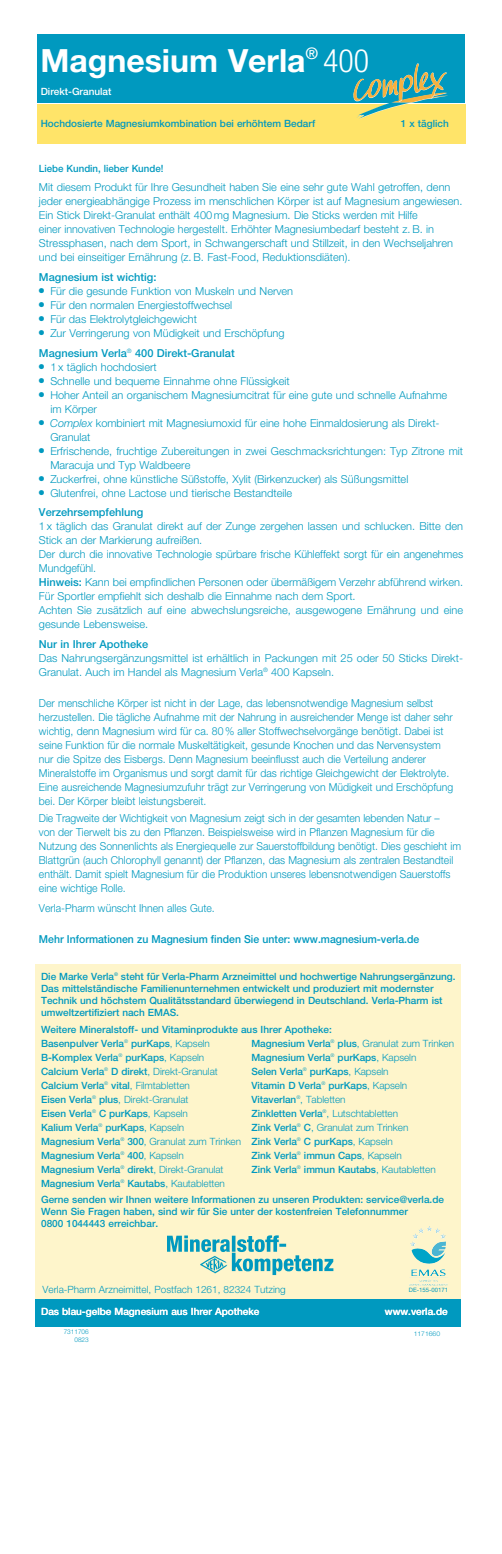
<style>
.page{position:relative;width:502px;height:1554px;background:#fff}
.page>*{position:absolute;margin:0;border:0;box-sizing:border-box;transform-origin:0 0}
.t1{font:700 32px "Helvetica Neue LT Pro";color:#fff}
.t2{font:300 11px/14px "Helvetica Neue LT Pro";color:#0099bf}
.t3{font:300 11px/14px "Helvetica Neue LT Pro";color:#0099bf;scale:.95 1}
.t4{font:500 11px "Helvetica Neue LT Pro";color:#0099bf;scale:.95 1}
.t5{font:500 11px "Helvetica Neue LT Pro";color:#0099bf}
.t6{font:500 10px/14px "Helvetica Neue LT Pro";letter-spacing:-.005em;color:#0099bf}
.t7{font:500 10px "Helvetica Neue LT Pro";color:#fff}
.t8{font:300 10px "Helvetica Neue LT Pro";color:#0099bf}
.t9{font:300 6.5px/7.7px "Helvetica Neue LT Pro";color:#0099bf;text-align:right}
.t10{font:300 6.5px "Helvetica Neue LT Pro";color:#0099bf;scale:1.05 1}
.t11{font:6px "Helvetica Neue LT Pro";color:#0099bf}
.s1{font-weight:300;font-stretch:condensed}
.s2{font-weight:500}
.s3{font-style:italic}
.s4{font-weight:300}
</style>
<div class="page">
<div style="left:37px;top:105px;width:428px;height:39px;background:#ffe469"></div>
<div style="left:37px;top:34px;width:427px;height:68px;background:#0099bf"></div>
<div style="left:35px;top:964px;width:426px;height:336px;background:#fef5cb"></div>
<div style="left:35px;top:1299px;width:426px;height:27px;background:#0099bf"></div>
<svg style="left:167px;top:1235px;width:166px;height:40px"></svg>
<img style="left:196px;top:1242px;width:34px;height:33px">
<svg style="left:357px;top:95px;width:91px;height:24px"></svg>
<img style="left:346px;top:63px;width:101px;height:47px">
<img style="left:410px;top:1226px;width:36px;height:20px">
<h1 class="t1" style="left:40px;top:40px;width:330px">Magnesium Verla<sup>®</sup> <span class="s1">400</span></h1>
<p class="t7" style="left:41px;top:85px;width:72px">Direkt-Granulat</p>
<p class="t6" style="left:41px;top:116px;width:276px">Hochdosierte Magnesiumkombination bei erhöhtem Bedarf</p>
<p class="t6" style="left:401px;top:116px;width:49px">1 x täglich</p>
<p class="t6" style="left:39px;top:161px;width:126px">Liebe Kundin, lieber Kunde!</p>
<p class="t2" style="left:39px;top:180px;width:425px">Mit diesem Produkt für Ihre Gesundheit haben Sie eine sehr gute Wahl getroffen, denn jeder energieabhängige Prozess im menschlichen Körper ist auf Magnesium angewiesen.<br>Ein Stick Direkt-Granulat enthält 400 mg Magnesium. Die Sticks werden mit Hilfe<br>einer innovativen Technologie hergestellt. Erhöhter Magnesiumbedarf besteht z. B. in Stressphasen, nach dem Sport, in Schwangerschaft und Stillzeit, in den Wechseljahren und bei einseitiger Ernährung (z. B. Fast-Food, Reduktionsdiäten).</p>
<p class="t5" style="left:39px;top:270px;width:119px">Magnesium ist wichtig:</p>
<p class="t2" style="left:39px;top:284px;width:256px">● Für die gesunde Funktion von Muskeln und Nerven</p>
<p class="t2" style="left:39px;top:298px;width:194px">● Für den normalen Energiestoffwechsel</p>
<p class="t2" style="left:39px;top:312px;width:160px">● Für das Elektrolytgleichgewicht</p>
<p class="t2" style="left:39px;top:323px;width:247px;line-height:19.7px">● Zur Verringerung von Müdigkeit und Erschöpfung<br><span class="s2">Magnesium Verla</span><sup>®</sup> <span class="s2">400 Direkt-Granulat</span></p>
<p class="t2" style="left:39px;top:359px;width:119px">● 1 x täglich hochdosiert</p>
<p class="t2" style="left:39px;top:373px;width:252px">● Schnelle und bequeme Einnahme ohne Flüssigkeit</p>
<p class="t2" style="left:50px;top:387px;width:398px;text-indent:-11px">● Hoher Anteil an organischem Magnesiumcitrat für eine gute und schnelle Aufnahme im Körper</p>
<p class="t2" style="left:50px;top:415px;width:391px;text-indent:-11px">● <span class="s3">Complex</span> kombiniert mit Magnesiumoxid für eine hohe Einmaldosierung als Direkt-<br>Granulat</p>
<p class="t2" style="left:50px;top:443px;width:414px;text-indent:-11px">● Erfrischende, fruchtige Zubereitungen in zwei Geschmacksrichtungen: Typ Zitrone mit<br>Maracuja und Typ Waldbeere</p>
<p class="t2" style="left:39px;top:471px;width:371px">● Zuckerfrei, ohne künstliche Süßstoffe, Xylit (Birkenzucker) als Süßungsmittel</p>
<p class="t2" style="left:39px;top:483px;width:255px;line-height:19.7px">● Glutenfrei, ohne Lactose und tierische Bestandteile<br><span class="s2">Verzehrsempfehlung</span></p>
<p class="t2" style="left:39px;top:519px;width:425px">1 x täglich das Granulat direkt auf der Zunge zergehen lassen und schlucken. Bitte den Stick an der Markierung aufreißen.<br>Der durch die innovative Technologie spürbare frische Kühleffekt sorgt für ein angenehmes Mundgefühl.<br><span class="s2">Hinweis:</span> Kann bei empfindlichen Personen oder übermäßigem Verzehr abführend wirken.<br>Für Sportler empfiehlt sich deshalb die Einnahme nach dem Sport.<br>Achten Sie zusätzlich auf eine abwechslungsreiche, ausgewogene Ernährung und eine gesunde Lebensweise.</p>
<p class="t5" style="left:39px;top:637px;width:111px">Nur in Ihrer Apotheke</p>
<p class="t2" style="left:39px;top:651px;width:425px">Das Nahrungsergänzungsmittel ist erhältlich in Packungen mit 25 oder 50 Sticks Direkt-<br>Granulat. Auch im Handel als Magnesium Verla<sup>®</sup> 400 Kapseln.</p>
<p class="t3" style="left:39px;top:696px;width:437px">Der menschliche Körper ist nicht in der Lage, das lebensnotwendige Magnesium selbst herzustellen. Die tägliche Aufnahme mit der Nahrung in ausreichender Menge ist daher sehr wichtig, denn Magnesium wird für ca. 80 % aller Stoffwechselvorgänge benötigt. Dabei ist seine Funktion für die normale Muskeltätigkeit, gesunde Knochen und das Nervensystem nur die Spitze des Eisbergs. Denn Magnesium beeinflusst auch die Verteilung anderer Mineralstoffe im Organismus und sorgt damit für das richtige Gleichgewicht der Elektrolyte.<br>Eine ausreichende Magnesiumzufuhr trägt zur Verringerung von Müdigkeit und Erschöpfung bei. Der Körper bleibt leistungsbereit.</p>
<p class="t3" style="left:39px;top:810px;width:446px">Die Tragweite der Wichtigkeit von Magnesium zeigt sich in der gesamten lebenden Natur –<br>von der Tierwelt bis zu den Pflanzen. Beispielsweise wird in Pflanzen Magnesium für die Nutzung des Sonnenlichts als Energiequelle zur Sauerstoffbildung benötigt. Dies geschieht im Blattgrün (auch Chlorophyll genannt) der Pflanzen, das Magnesium als zentralen Bestandteil enthält. Damit spielt Magnesium für die Produktion unseres lebensnotwendigen Sauerstoffs eine wichtige Rolle.</p>
<p class="t3" style="left:39px;top:900px;width:187px">Verla-Pharm wünscht Ihnen alles Gute.</p>
<p class="t4" style="left:39px;top:932px;width:402px">Mehr Informationen zu Magnesium finden Sie unter: www.magnesium-verla.de</p>
<p class="t6" style="left:41px;top:970px;width:416px;line-height:12px">Die Marke Verla<sup>®</sup> steht für Verla-Pharm Arzneimittel und hochwertige Nahrungsergänzung.<br>Das mittelständische Familienunternehmen entwickelt und produziert mit modernster Technik und höchstem Qualitätsstandard überwiegend in Deutschland. Verla-Pharm ist umweltzertifiziert nach EMAS.</p>
<p class="t6" style="left:41px;top:1021px;width:292px">Weitere Mineralstoff- und Vitaminprodukte aus Ihrer Apotheke:<br>Basenpulver Verla<sup>®</sup> purKaps<span class="s4">, Kapseln<br></span>B-Komplex Verla<sup>®</sup> purKaps<span class="s4">, Kapseln<br></span>Calcium Verla<sup>®</sup> D direkt<span class="s4">, Direkt-Granulat<br></span>Calcium Verla<sup>®</sup> vital<span class="s4">, Filmtabletten<br></span>Eisen Verla<sup>®</sup> plus<span class="s4">, Direkt-Granulat<br></span>Eisen Verla<sup>®</sup> C purKaps<span class="s4">, Kapseln<br></span>Kalium Verla<sup>®</sup> purKaps<span class="s4">, Kapseln<br></span>Magnesium Verla<sup>®</sup> 300<span class="s4">, Granulat zum Trinken<br></span>Magnesium Verla<sup>®</sup> 400<span class="s4">, Kapseln<br></span>Magnesium Verla<sup>®</sup> direkt<span class="s4">, Direkt-Granulat<br></span>Magnesium Verla<sup>®</sup> Kautabs<span class="s4">, Kautabletten</span></p>
<p class="t6" style="left:251px;top:1036px;width:204px">Magnesium Verla<sup>®</sup> plus<span class="s4">, Granulat zum Trinken </span>Magnesium Verla<sup>®</sup> purKaps<span class="s4">, Kapseln<br></span>Selen Verla<sup>®</sup> purKaps<span class="s4">, Kapseln<br></span>Vitamin D Verla<sup>®</sup> purKaps<span class="s4">, Kapseln </span>Vitaverlan<sup>®</sup><span class="s4">, Tabletten<br></span>Zinkletten Verla<sup>®</sup><span class="s4">, Lutschtabletten<br></span>Zink Verla<sup>®</sup> C<span class="s4">, Granulat zum Trinken<br></span>Zink Verla<sup>®</sup> C purKaps<span class="s4">, Kapseln<br></span>Zink Verla<sup>®</sup> immun Caps<span class="s4">, Kapseln<br></span>Zink Verla<sup>®</sup> immun Kautabs<span class="s4">, Kautabletten</span></p>
<p class="t6" style="left:41px;top:1193px;width:404px;line-height:12px">Gerne senden wir Ihnen weitere Informationen zu unseren Produkten: service@verla.de<br>Wenn Sie Fragen haben, sind wir für Sie unter der kostenfreien Telefonnummer<br>0800 1044443 erreichbar.</p>
<p class="t8" style="left:43px;top:1283px;width:245px">Verla-Pharm Arzneimittel, Postfach 1261, 82324 Tutzing</p>
<p class="t11" style="left:409px;top:1286px;width:41px">DE-155-00171</p>
<p class="t7" style="left:41px;top:1305px;width:220px">Das blau-gelbe Magnesium aus Ihrer Apotheke</p>
<p class="t7" style="left:385px;top:1305px;width:64px">www.verla.de</p>
<p class="t9" style="left:64px;top:1327px;width:27px">7311706<br>0823</p>
<p class="t10" style="left:414px;top:1329px;width:27px">1171660</p>
</div>
